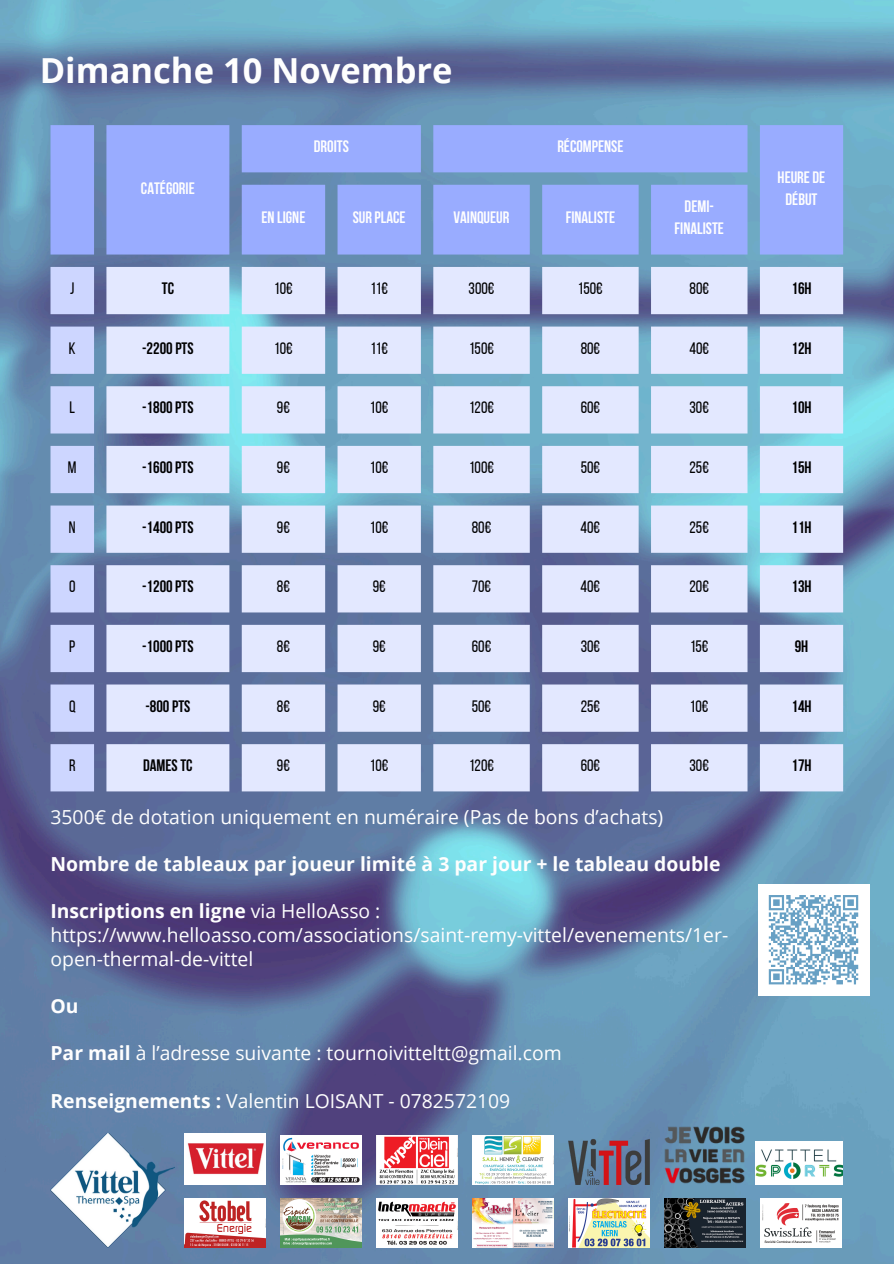
<style>
.page{position:relative;width:894px;height:1264px;background:#fff}
.page>*{position:absolute;margin:0;border:0;box-sizing:border-box;transform-origin:0 0}
.t1{font:700 34.5px "Open Sans";color:#fefefe}
.t2{font:19.35px/23.7px "Open Sans";color:#fefefe}
.t3{font:700 19.35px "Open Sans";color:#fefefe}
.t4{font:16.5px "Bebas Neue";color:#000}
.t5{font:700 16.5px "Bebas Neue";color:#000}
.t6{font:700 16.5px/22.5px "Bebas Neue";color:#fefefe;text-align:center}
.s1{font-weight:700}
</style>
<div class="page">
<img style="left:0;top:0;width:893px;height:1263px">
<svg style="left:50px;top:125px;width:792px;height:129px;fill:#99acff"></svg>
<svg style="left:50px;top:267px;width:44px;height:524px"></svg>
<svg style="left:106px;top:267px;width:736px;height:524px;fill:#e3e8ff"></svg>
<div style="left:757px;top:884px;width:111px;height:111px;background:#fff"></div>
<svg style="left:768px;top:895px;width:91px;height:90px"></svg>
<img style="left:184px;top:1198px;width:82px;height:49px">
<img style="left:280px;top:1198px;width:82px;height:49px">
<img style="left:376px;top:1198px;width:81px;height:49px">
<img style="left:472px;top:1198px;width:81px;height:49px">
<img style="left:568px;top:1198px;width:81px;height:49px">
<img style="left:664px;top:1198px;width:81px;height:49px">
<img style="left:759px;top:1198px;width:82px;height:49px">
<img style="left:280px;top:1134px;width:82px;height:50px">
<img style="left:376px;top:1135px;width:81px;height:49px">
<img style="left:472px;top:1135px;width:81px;height:49px">
<img style="left:184px;top:1132px;width:82px;height:52px">
<img style="left:568px;top:1138px;width:81px;height:46px">
<img style="left:664px;top:1126px;width:81px;height:58px">
<img style="left:755px;top:1141px;width:87px;height:43px">
<img style="left:50px;top:1133px;width:125px;height:113px">
<p class="t1" style="left:40px;top:46px;width:414px">Dimanche 10 Novembre</p>
<h1 class="t6" style="left:141px;top:178px;width:55px">CATÉGORIE</h1>
<p class="t6" style="left:314px;top:137px;width:37px">DROITS</p>
<p class="t6" style="left:557px;top:137px;width:68px">RÉCOMPENSE</p>
<p class="t6" style="left:261px;top:208px;width:45px">EN LIGNE</p>
<p class="t6" style="left:352px;top:208px;width:54px">SUR PLACE</p>
<p class="t6" style="left:453px;top:208px;width:57px">VAINQUEUR</p>
<p class="t6" style="left:565px;top:208px;width:51px">FINALISTE</p>
<p class="t6" style="left:674px;top:196px;width:51px">DEMI-<br>FINALISTE</p>
<p class="t6" style="left:777px;top:167px;width:49px">HEURE DE<br>DÉBUT</p>
<p class="t4" style="left:70px;top:281px;width:6px">J</p>
<p class="t5" style="left:162px;top:281px;width:14px">TC</p>
<p class="t4" style="left:274px;top:281px;width:20px">10€</p>
<p class="t4" style="left:370px;top:281px;width:19px">11€</p>
<p class="t4" style="left:468px;top:281px;width:27px">300€</p>
<p class="t4" style="left:577px;top:281px;width:26px">150€</p>
<p class="t4" style="left:689px;top:281px;width:21px">80€</p>
<p class="t5" style="left:791px;top:281px;width:22px">16H</p>
<p class="t4" style="left:69px;top:341px;width:8px">K</p>
<p class="t5" style="left:142px;top:341px;width:53px">-2200PTS</p>
<p class="t4" style="left:274px;top:341px;width:20px">10€</p>
<p class="t4" style="left:370px;top:341px;width:19px">11€</p>
<p class="t4" style="left:469px;top:341px;width:26px">150€</p>
<p class="t4" style="left:580px;top:341px;width:21px">80€</p>
<p class="t4" style="left:689px;top:341px;width:21px">40€</p>
<p class="t5" style="left:791px;top:341px;width:22px">12H</p>
<p class="t4" style="left:69px;top:401px;width:7px">L</p>
<p class="t5" style="left:142px;top:401px;width:53px">-1800PTS</p>
<p class="t4" style="left:277px;top:401px;width:14px">9€</p>
<p class="t4" style="left:370px;top:401px;width:20px">10€</p>
<p class="t4" style="left:469px;top:401px;width:26px">120€</p>
<p class="t4" style="left:580px;top:401px;width:21px">60€</p>
<p class="t4" style="left:689px;top:401px;width:21px">30€</p>
<p class="t5" style="left:791px;top:401px;width:22px">10H</p>
<p class="t4" style="left:68px;top:460px;width:10px">M</p>
<p class="t5" style="left:142px;top:460px;width:53px">-1600PTS</p>
<p class="t4" style="left:277px;top:460px;width:14px">9€</p>
<p class="t4" style="left:370px;top:460px;width:20px">10€</p>
<p class="t4" style="left:469px;top:460px;width:26px">100€</p>
<p class="t4" style="left:580px;top:460px;width:21px">50€</p>
<p class="t4" style="left:689px;top:460px;width:21px">25€</p>
<p class="t5" style="left:791px;top:460px;width:22px">15H</p>
<p class="t4" style="left:69px;top:520px;width:8px">N</p>
<p class="t5" style="left:142px;top:520px;width:53px">-1400PTS</p>
<p class="t4" style="left:277px;top:520px;width:14px">9€</p>
<p class="t4" style="left:370px;top:520px;width:20px">10€</p>
<p class="t4" style="left:471px;top:520px;width:21px">80€</p>
<p class="t4" style="left:580px;top:520px;width:21px">40€</p>
<p class="t4" style="left:689px;top:520px;width:21px">25€</p>
<p class="t5" style="left:791px;top:520px;width:22px">11H</p>
<p class="t4" style="left:69px;top:580px;width:8px">O</p>
<p class="t5" style="left:142px;top:580px;width:53px">-1200PTS</p>
<p class="t4" style="left:277px;top:580px;width:15px">8€</p>
<p class="t4" style="left:372px;top:580px;width:14px">9€</p>
<p class="t4" style="left:471px;top:580px;width:21px">70€</p>
<p class="t4" style="left:580px;top:580px;width:21px">40€</p>
<p class="t4" style="left:689px;top:580px;width:21px">20€</p>
<p class="t5" style="left:791px;top:580px;width:22px">13H</p>
<p class="t4" style="left:69px;top:639px;width:8px">P</p>
<p class="t5" style="left:142px;top:639px;width:53px">-1000PTS</p>
<p class="t4" style="left:277px;top:639px;width:15px">8€</p>
<p class="t4" style="left:372px;top:639px;width:14px">9€</p>
<p class="t4" style="left:471px;top:639px;width:21px">60€</p>
<p class="t4" style="left:580px;top:639px;width:21px">30€</p>
<p class="t4" style="left:689px;top:639px;width:20px">15€</p>
<p class="t5" style="left:794px;top:639px;width:15px">9H</p>
<p class="t4" style="left:69px;top:699px;width:8px">Q</p>
<p class="t5" style="left:145px;top:699px;width:46px">-800PTS</p>
<p class="t4" style="left:277px;top:699px;width:15px">8€</p>
<p class="t4" style="left:372px;top:699px;width:14px">9€</p>
<p class="t4" style="left:471px;top:699px;width:21px">50€</p>
<p class="t4" style="left:580px;top:699px;width:21px">25€</p>
<p class="t4" style="left:689px;top:699px;width:20px">10€</p>
<p class="t5" style="left:791px;top:699px;width:22px">14H</p>
<p class="t4" style="left:69px;top:758px;width:8px">R</p>
<p class="t5" style="left:143px;top:758px;width:51px">DAMESTC</p>
<p class="t4" style="left:277px;top:758px;width:14px">9€</p>
<p class="t4" style="left:370px;top:758px;width:20px">10€</p>
<p class="t4" style="left:469px;top:758px;width:26px">120€</p>
<p class="t4" style="left:580px;top:758px;width:21px">60€</p>
<p class="t4" style="left:689px;top:758px;width:21px">30€</p>
<p class="t5" style="left:791px;top:758px;width:22px">17H</p>
<p class="t2" style="left:50px;top:804px;width:614px">3500€ de dotation uniquement en numéraire (Pas de bons d’achats)</p>
<h2 class="t3" style="left:50px;top:850px;width:671px">Nombre de tableaux par joueur limité à 3 par jour + le tableau double</h2>
<p class="t2" style="left:50px;top:899px;width:679px"><span class="s1">Inscriptions en ligne</span> via HelloAsso : https://www.helloasso.com/associations/saint-remy-vittel/evenements/1er&shy;open-thermal-de-vittel</p>
<h2 class="t3" style="left:50px;top:992px;width:30px">Ou</h2>
<p class="t2" style="left:50px;top:1040px;width:512px"><span class="s1">Par mail</span> à l’adresse suivante : tournoivitteltt@gmail.com</p>
<p class="t2" style="left:50px;top:1088px;width:461px"><span class="s1">Renseignements :</span> Valentin LOISANT - 0782572109</p>
</div>
